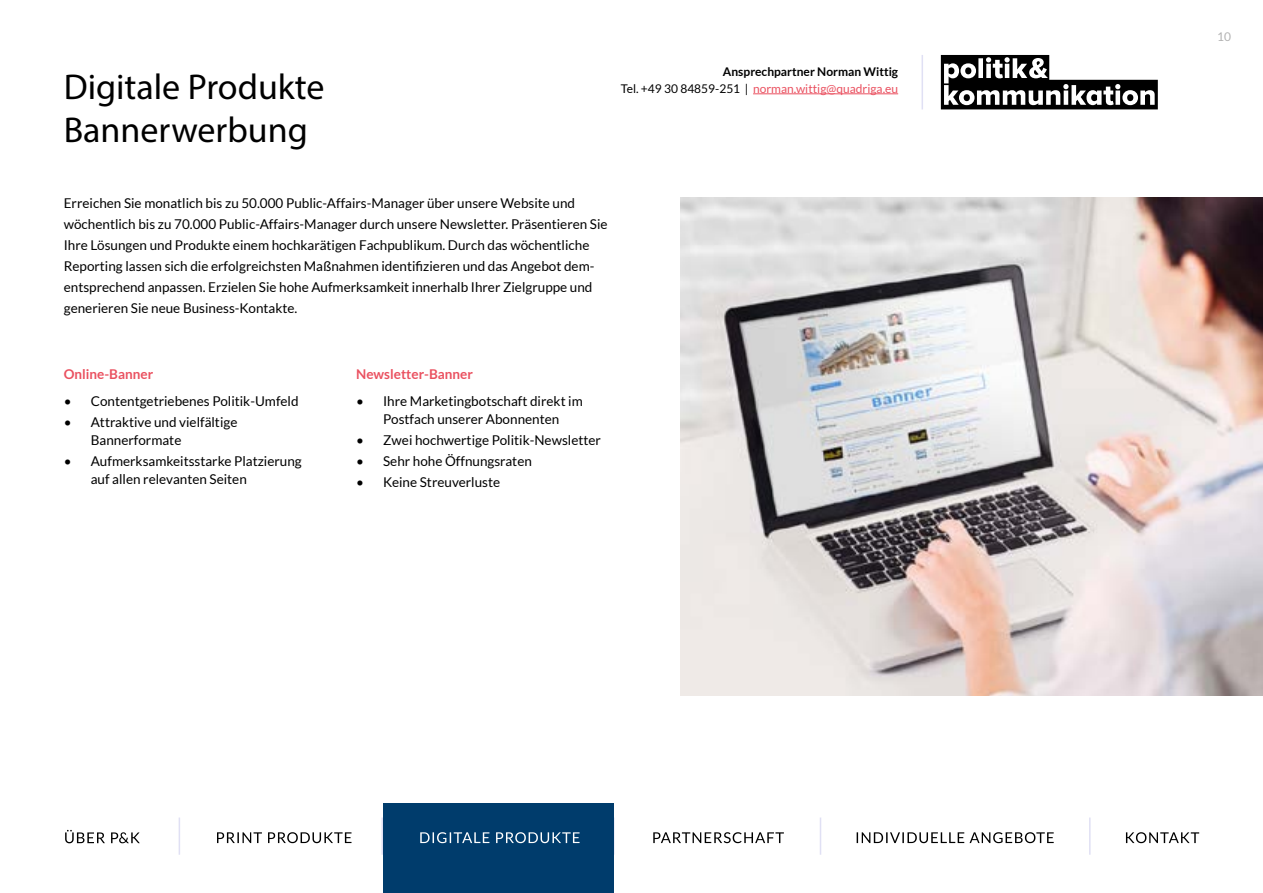
<style>
.page{position:relative;width:1263px;height:893px;background:#fff}
.page>*{position:absolute;margin:0;border:0;box-sizing:border-box;transform-origin:0 0}
.t1{font:36px "Myriad Pro";color:#000}
.t2{font:13.5px/21px "Lato";color:#000}
.t3{font:700 13.5px "Lato";color:#ea5160}
.t4{font:12px "Lato";color:#ea5160}
.t5{font:700 12px "Lato";color:#000}
.t6{font:12px "Lato";color:#b2b2b2}
.s1{color:#000}
</style>
<div class="page">
<hr style="left:921px;top:55px;width:2px;height:54px;background:#e0e0f4">
<hr style="left:753px;top:93px;width:145px;height:1px;background:#ea5160">
<svg style="left:857px;top:832px;width:197px;height:11px"></svg>
<svg style="left:1126px;top:832px;width:73px;height:11px"></svg>
<hr style="left:820px;top:817px;width:1px;height:38px;background:#e0e0f4">
<hr style="left:1089px;top:817px;width:1px;height:38px;background:#e0e0f4">
<hr style="left:381px;top:817px;width:2px;height:38px;background:#e0e0f4">
<hr style="left:179px;top:817px;width:1px;height:38px;background:#e0e0f4">
<div style="left:383px;top:804px;width:231px;height:89px;background:#003c6c"></div>
<svg style="left:420px;top:832px;width:159px;height:11px"></svg>
<svg style="left:217px;top:832px;width:134px;height:11px"></svg>
<svg style="left:653px;top:832px;width:131px;height:11px"></svg>
<svg style="left:65px;top:830px;width:75px;height:13px"></svg>
<svg style="left:941px;top:55px;width:217px;height:54px"></svg>
<img style="left:680px;top:197px;width:583px;height:499px">
<p class="t5" style="left:723px;top:66px;width:177px">Ansprechpartner Norman Wittig</p>
<h1 class="t1" style="left:64px;top:69px;width:262px">Digitale Produkte</h1>
<p class="t4" style="left:621px;top:82px;width:279px"><span class="s1">Tel. +49 30 84859-251 |</span> norman.wittig@quadriga.eu</p>
<h1 class="t1" style="left:64px;top:112px;width:246px">Bannerwerbung</h1>
<p class="t2" style="left:64px;top:193px;width:545px">Erreichen Sie monatlich bis zu 50.000 Public-Affairs-Manager über unsere Website und wöchentlich bis zu 70.000 Public-Affairs-Manager durch unsere Newsletter. Präsentieren Sie Ihre Lösungen und Produkte einem hochkarätigen Fachpublikum. Durch das wöchentliche Reporting lassen sich die erfolgreichsten Maßnahmen identifizieren und das Angebot dem&shy;entsprechend anpassen. Erzielen Sie hohe Aufmerksamkeit innerhalb Ihrer Zielgruppe und generieren Sie neue Business-Kontakte.</p>
<p class="t3" style="left:64px;top:367px;width:91px">Online-Banner</p>
<p class="t2" style="left:64px;top:391px;width:236px">• Contentgetriebenes Politik-Umfeld</p>
<p class="t2" style="left:91px;top:414px;width:148px;line-height:18px;text-indent:-27px">• Attraktive und vielfältige<br>Bannerformate</p>
<p class="t2" style="left:91px;top:453px;width:213px;line-height:18px;text-indent:-27px">• Aufmerksamkeitsstarke Platzierung auf allen relevanten Seiten</p>
<p class="t3" style="left:356px;top:367px;width:118px">Newsletter-Banner</p>
<p class="t2" style="left:356px;top:393px;width:228px;line-height:18px;text-align:center">• Ihre Marketingbotschaft direkt im<br>Postfach unserer Abonnenten</p>
<p class="t2" style="left:356px;top:430px;width:246px">• Zwei hochwertige Politik-Newsletter</p>
<p class="t2" style="left:356px;top:451px;width:177px">• Sehr hohe Öffnungsraten</p>
<p class="t2" style="left:356px;top:472px;width:146px">• Keine Streuverluste</p>
<p class="t6" style="left:1217px;top:30px;width:15px">10</p>
</div>
